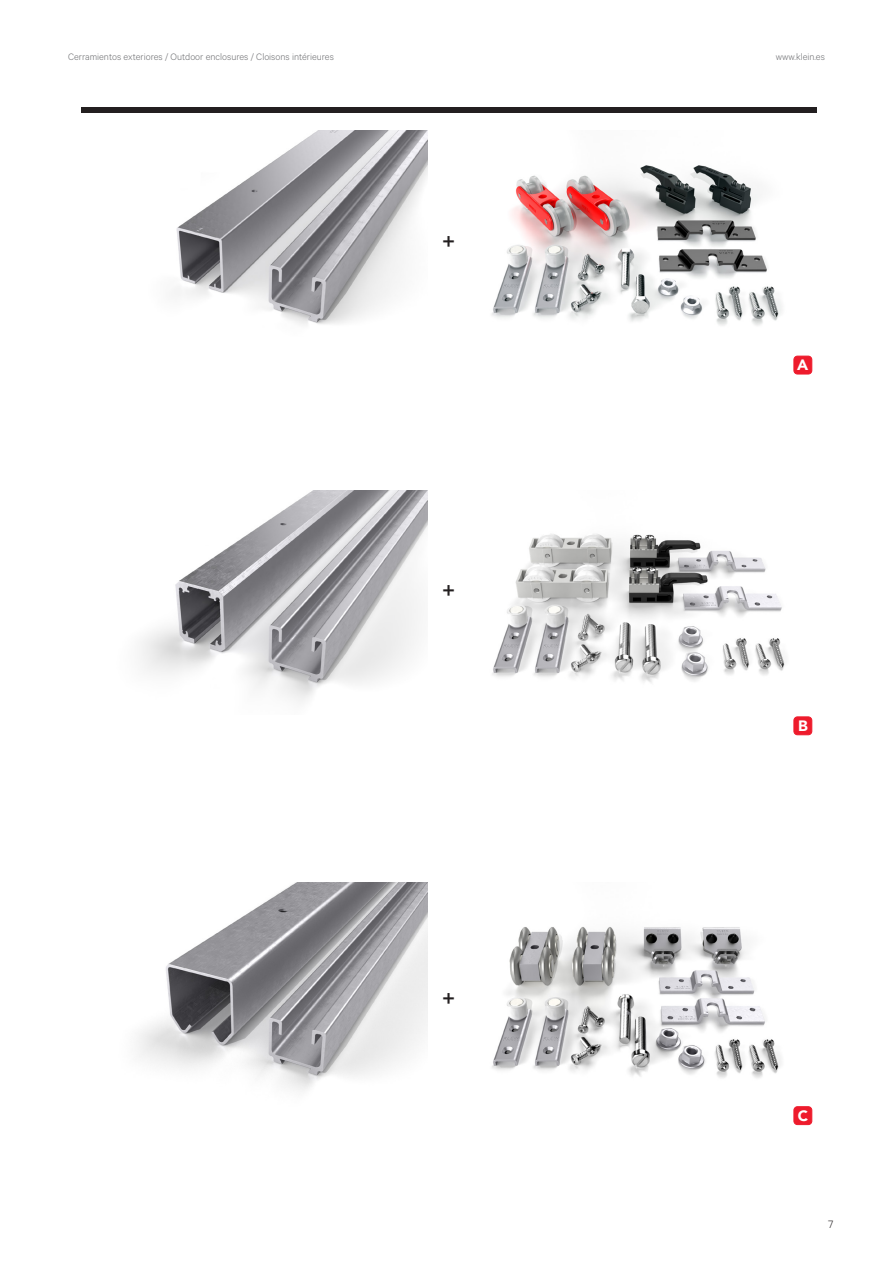
<style>
.page{position:relative;width:893px;height:1263px;background:#fff}
.page>*{position:absolute;margin:0;border:0;box-sizing:border-box;transform-origin:0 0}
.t1{font:500 25.5px "Calibre";color:#231f20}
.t2{font:900 15px "Avenir";color:#fff}
.t3{font:300 12px "Calibre";color:#231f20}
.t4{font:300 10.5px "Calibre";color:#6c6d70}
</style>
<div class="page">
<img style="left:174px;top:130px;width:253px;height:195px">
<img style="left:141px;top:490px;width:286px;height:212px">
<img style="left:137px;top:882px;width:290px;height:209px">
<img style="left:491px;top:165px;width:291px;height:161px">
<img style="left:492px;top:534px;width:293px;height:149px">
<img style="left:492px;top:927px;width:289px;height:151px">
<div style="left:81px;top:108px;width:735px;height:5px;background:#231f20"></div>
<div style="left:794px;top:356px;width:18px;height:18px;background:#ee1b2c;border-radius:4px"></div>
<div style="left:793px;top:356px;width:19px;height:18px;border:1px solid #ee1b2c;border-radius:4px"></div>
<div style="left:794px;top:717px;width:18px;height:18px;background:#ee1b2c;border-radius:4px"></div>
<div style="left:793px;top:716px;width:19px;height:19px;border:1px solid #ee1b2c;border-radius:4px"></div>
<div style="left:794px;top:1107px;width:18px;height:17px;background:#ee1b2c;border-radius:4px"></div>
<div style="left:793px;top:1106px;width:19px;height:19px;border:1px solid #ee1b2c;border-radius:4px"></div>
<p class="t4" style="left:68px;top:51px;width:267px">Cerramientos exteriores / Outdoor enclosures / Cloisons intérieures</p>
<p class="t1" style="left:441px;top:226px;width:16px">+</p>
<p class="t1" style="left:441px;top:576px;width:16px">+</p>
<p class="t1" style="left:441px;top:983px;width:16px">+</p>
<p class="t4" style="left:776px;top:51px;width:51px">www.klein.es</p>
<p class="t2" style="left:797px;top:352px;width:13px">A</p>
<p class="t2" style="left:798px;top:713px;width:11px">B</p>
<p class="t2" style="left:798px;top:1102px;width:12px">C</p>
<p class="t3" style="left:828px;top:1217px;width:7px">7</p>
</div>
